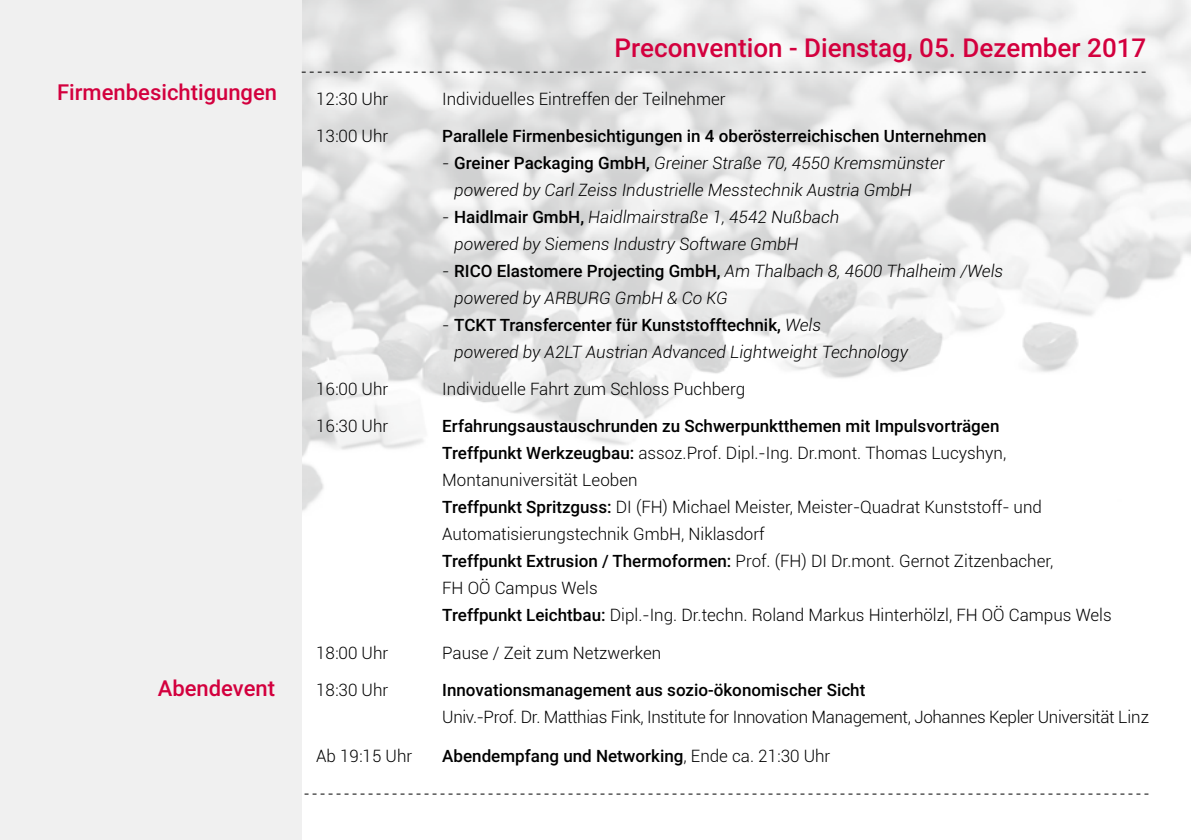
<style>
.page{position:relative;width:1191px;height:840px;background:#fff}
.page>*{position:absolute;margin:0;border:0;box-sizing:border-box;transform-origin:0 0}
.t1{font:500 26px "Roboto";color:#d3003e}
.t2{font:500 22px "Roboto";color:#d3003e}
.t3{font:300 17px/27px "Roboto";color:#000}
.t4{font:italic 300 17px/27px "Roboto";color:#000}
.t5{font:500 17px "Roboto";color:#000}
.t6{font:300 17px "Roboto";letter-spacing:-.02em;color:#000}
.s1{font-weight:500;font-style:normal}
.s2{font-weight:500}
.s3{font-weight:300}
</style>
<div class="page">
<img style="left:301px;top:0;width:890px;height:787px">
<div style="left:0;top:0;width:301px;height:839px;background:#f0f0f0"></div>
<svg style="left:302px;top:72px;width:843px;height:1px"></svg>
<svg style="left:304px;top:793px;width:844px;height:1px"></svg>
<p class="t2" style="left:57px;top:77px;width:221px">Firmenbesichtigungen</p>
<p class="t2" style="left:158px;top:672px;width:119px">Abendevent</p>
<h1 class="t1" style="left:614px;top:29px;width:533px">Preconvention - Dienstag, 05. Dezember 2017</h1>
<p class="t3" style="left:316px;top:85px;width:74px">12:30 Uhr</p>
<p class="t3" style="left:442px;top:85px;width:285px">Individuelles Eintreffen der Teilnehmer</p>
<p class="t3" style="left:316px;top:122px;width:74px">13:00 Uhr</p>
<p class="t5" style="left:442px;top:124px;width:546px">Parallele Firmenbesichtigungen in 4 oberösterreichischen Unternehmen</p>
<p class="t4" style="left:454px;top:149px;width:492px;text-indent:-12px">- <span class="s1">Greiner Packaging GmbH,</span> Greiner Straße 70, 4550 Kremsmünster powered by Carl Zeiss Industrielle Messtechnik Austria GmbH</p>
<p class="t4" style="left:454px;top:203px;width:386px;text-indent:-12px">- <span class="s1">Haidlmair GmbH,</span> Haidlmairstraße 1, 4542 Nußbach powered by Siemens Industry Software GmbH</p>
<p class="t4" style="left:454px;top:257px;width:550px;text-indent:-12px">- <span class="s1">RICO Elastomere Projecting GmbH,</span> Am Thalbach 8, 4600 Thalheim /Wels powered by ARBURG GmbH &amp; Co KG</p>
<p class="t4" style="left:454px;top:311px;width:455px;text-indent:-12px">- <span class="s1">TCKT Transfercenter für Kunststofftechnik,</span> Wels<br>powered by A2LT Austrian Advanced Lightweight Technology</p>
<p class="t3" style="left:316px;top:375px;width:74px">16:00 Uhr</p>
<p class="t3" style="left:442px;top:375px;width:304px">Individuelle Fahrt zum Schloss Puchberg</p>
<p class="t3" style="left:316px;top:412px;width:74px">16:30 Uhr</p>
<p class="t3" style="left:442px;top:412px;width:671px"><span class="s2">Erfahrungsaustauschrunden zu Schwerpunktthemen mit Impulsvorträgen<br>Treffpunkt Werkzeugbau:</span> assoz.Prof. Dipl.-Ing. Dr.mont. Thomas Lucyshyn, Montanuniversität Leoben<br><span class="s2">Treffpunkt Spritzguss:</span> DI (FH) Michael Meister, Meister-Quadrat Kunststoff- und Automatisierungstechnik GmbH, Niklasdorf<br><span class="s2">Treffpunkt Extrusion / Thermoformen:</span> Prof. (FH) DI Dr.mont. Gernot Zitzenbacher,<br>FH OÖ Campus Wels<br><span class="s2">Treffpunkt Leichtbau:</span> Dipl.-Ing. Dr.techn. Roland Markus Hinterhölzl, FH OÖ Campus Wels</p>
<p class="t3" style="left:316px;top:638px;width:74px">18:00 Uhr</p>
<p class="t3" style="left:442px;top:638px;width:220px">Pause / Zeit zum Netzwerken</p>
<p class="t3" style="left:316px;top:675px;width:74px">18:30 Uhr</p>
<p class="t5" style="left:442px;top:677px;width:424px">Innovationsmanagement aus sozio-ökonomischer Sicht</p>
<p class="t6" style="left:442px;top:704px;width:708px">Univ.-Prof. Dr. Matthias Fink, Institute for Innovation Management, Johannes Kepler Universität Linz</p>
<p class="t3" style="left:316px;top:741px;width:98px">Ab 19:15 Uhr</p>
<p class="t5" style="left:442px;top:743px;width:390px">Abendempfang und Networking<span class="s3">, Ende ca. 21:30 Uhr</span></p>
</div>
